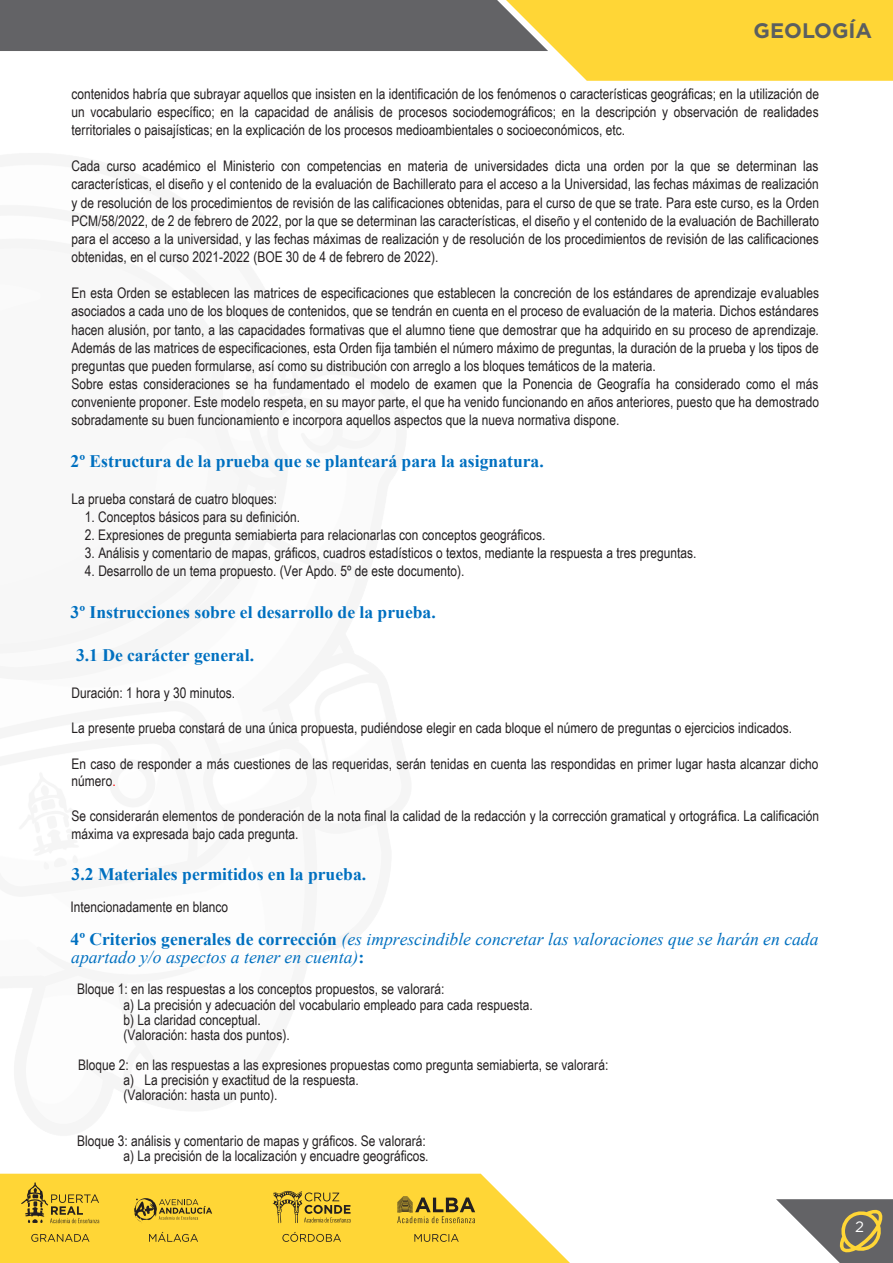
<style>
.page{position:relative;width:893px;height:1263px;background:#fff}
.page>*{position:absolute;margin:0;border:0;box-sizing:border-box;transform-origin:0 0}
.t1{font:700 21px "Gotham";color:#5b5f60}
.t2{font:700 17.55px "Times New Roman";color:#0070c0}
.t3{font:italic 17.55px/18.1px "Times New Roman";color:#0070c0}
.t4{font:15px "Gotham";color:#fff}
.t5{font:14.55px/18.1px "Arial Narrow";color:#231f20}
.s1{color:#f00}
.s2{font-weight:700;font-style:normal}
</style>
<div class="page">
<svg style="left:0;top:1174px;width:570px;height:89px;fill:#ffd636"></svg>
<svg style="left:0;top:0;width:893px;height:81px"></svg>
<svg style="left:31px;top:1234px;width:58px;height:8px"></svg>
<svg style="left:282px;top:1232px;width:59px;height:10px"></svg>
<svg style="left:149px;top:1232px;width:49px;height:10px"></svg>
<svg style="left:414px;top:1234px;width:45px;height:8px"></svg>
<svg style="left:21px;top:1182px;width:78px;height:41px"></svg>
<svg style="left:397px;top:1196px;width:78px;height:27px"></svg>
<svg style="left:134px;top:1198px;width:78px;height:26px"></svg>
<svg style="left:273px;top:1191px;width:77px;height:32px"></svg>
<svg style="left:776px;top:1199px;width:117px;height:64px"></svg>
<h1 class="t1" style="left:754px;top:17px;width:120px">GEOLOGÍA</h1>
<p class="t5" style="left:72px;top:84px;width:749px;text-align:justify">contenidos habría que subrayar aquellos que insisten en la identificación de los fenómenos o características geográficas; en la utilización de un vocabulario específico; en la capacidad de análisis de procesos sociodemográficos; en la descripción y observación de realidades territoriales o paisajísticas; en la explicación de los procesos medioambientales o socioeconómicos, etc.</p>
<p class="t5" style="left:72px;top:157px;width:749px;text-align:justify">Cada curso académico el Ministerio con competencias en materia de universidades dicta una orden por la que se determinan las características, el diseño y el contenido de la evaluación de Bachillerato para el acceso a la Universidad, las fechas máximas de realización y de resolución de los procedimientos de revisión de las calificaciones obtenidas, para el curso de que se trate. Para este curso, es la Orden PCM/58/2022, de 2 de febrero de 2022, por la que se determinan las características, el diseño y el contenido de la evaluación de Bachillerato para el acceso a la universidad, y las fechas máximas de realización y de resolución de los procedimientos de revisión de las calificaciones obtenidas, en el curso 2021-2022 (BOE 30 de 4 de febrero de 2022).</p>
<p class="t5" style="left:72px;top:284px;width:749px">En esta Orden se establecen las matrices de especificaciones que establecen la concreción de los estándares de aprendizaje evaluables asociados a cada uno de los bloques de contenidos, que se tendrán en cuenta en el proceso de evaluación de la materia. Dichos estándares hacen alusión, por tanto, a las capacidades formativas que el alumno tiene que demostrar que ha adquirido en su proceso de aprendizaje.<br>Además de las matrices de especificaciones, esta Orden fija también el número máximo de preguntas, la duración de la prueba y los tipos de preguntas que pueden formularse, así como su distribución con arreglo a los bloques temáticos de la materia.<br>Sobre estas consideraciones se ha fundamentado el modelo de examen que la Ponencia de Geografía ha considerado como el más conveniente proponer. Este modelo respeta, en su mayor parte, el que ha venido funcionando en años anteriores, puesto que ha demostrado sobradamente su buen funcionamiento e incorpora aquellos aspectos que la nueva normativa dispone.</p>
<p class="t2" style="left:71px;top:448px;width:475px">2º Estructura de la prueba que se planteará para la asignatura.</p>
<p class="t5" style="left:72px;top:489px;width:207px">La prueba constará de cuatro bloques:</p>
<p class="t5" style="left:85px;top:507px;width:217px">1. Conceptos básicos para su definición.</p>
<p class="t5" style="left:85px;top:525px;width:462px">2. Expresiones de pregunta semiabierta para relacionarlas con conceptos geográficos.</p>
<p class="t5" style="left:85px;top:543px;width:613px">3. Análisis y comentario de mapas, gráficos, cuadros estadísticos o textos, mediante la respuesta a tres preguntas.</p>
<p class="t5" style="left:85px;top:561px;width:381px">4. Desarrollo de un tema propuesto. (Ver Apdo. 5º de este documento).</p>
<p class="t2" style="left:71px;top:599px;width:367px">3º Instrucciones sobre el desarrollo de la prueba.</p>
<p class="t2" style="left:76px;top:643px;width:180px">3.1 De carácter general.</p>
<p class="t5" style="left:72px;top:683px;width:165px">Duración: 1 hora y 30 minutos.</p>
<p class="t5" style="left:72px;top:718px;width:722px">La presente prueba constará de una única propuesta, pudiéndose elegir en cada bloque el número de preguntas o ejercicios indicados.</p>
<p class="t5" style="left:72px;top:754px;width:748px;line-height:17.4px">En caso de responder a más cuestiones de las requeridas, serán tenidas en cuenta las respondidas en primer lugar hasta alcanzar dicho número<span class="s1">.</span></p>
<p class="t5" style="left:72px;top:807px;width:749px;line-height:17.2px">Se considerarán elementos de ponderación de la nota final la calidad de la redacción y la corrección gramatical y ortográfica. La calificación máxima va expresada bajo cada pregunta.</p>
<p class="t2" style="left:72px;top:862px;width:296px">3.2 Materiales permitidos en la prueba.</p>
<p class="t5" style="left:71px;top:898px;width:159px">Intencionadamente en blanco</p>
<p class="t3" style="left:71px;top:930px;width:749px"><span class="s2">4º Criterios generales de corrección</span> (es imprescindible concretar las valoraciones que se harán en cada apartado y/o aspectos a tener en cuenta)<span class="s2">:</span></p>
<p class="t5" style="left:124px;top:981px;width:411px;line-height:15.1px;text-indent:-46px">Bloque 1: en las respuestas a los conceptos propuestos, se valorará:<br>a) La precisión y adecuación del vocabulario empleado para cada respuesta. b) La claridad conceptual.<br>(Valoración: hasta dos puntos).</p>
<p class="t5" style="left:124px;top:1057px;width:486px;line-height:15.1px;text-indent:-45px">Bloque 2: en las respuestas a las expresiones propuestas como pregunta semiabierta, se valorará: a) La precisión y exactitud de la respuesta.<br>(Valoración: hasta un punto).</p>
<p class="t5" style="left:77px;top:1132px;width:353px;line-height:15.1px;text-align:right">Bloque 3: análisis y comentario de mapas y gráficos. Se valorará: a) La precisión de la localización y encuadre geográficos.</p>
<p class="t4" style="left:855px;top:1217px;width:10px">2</p>
</div>
